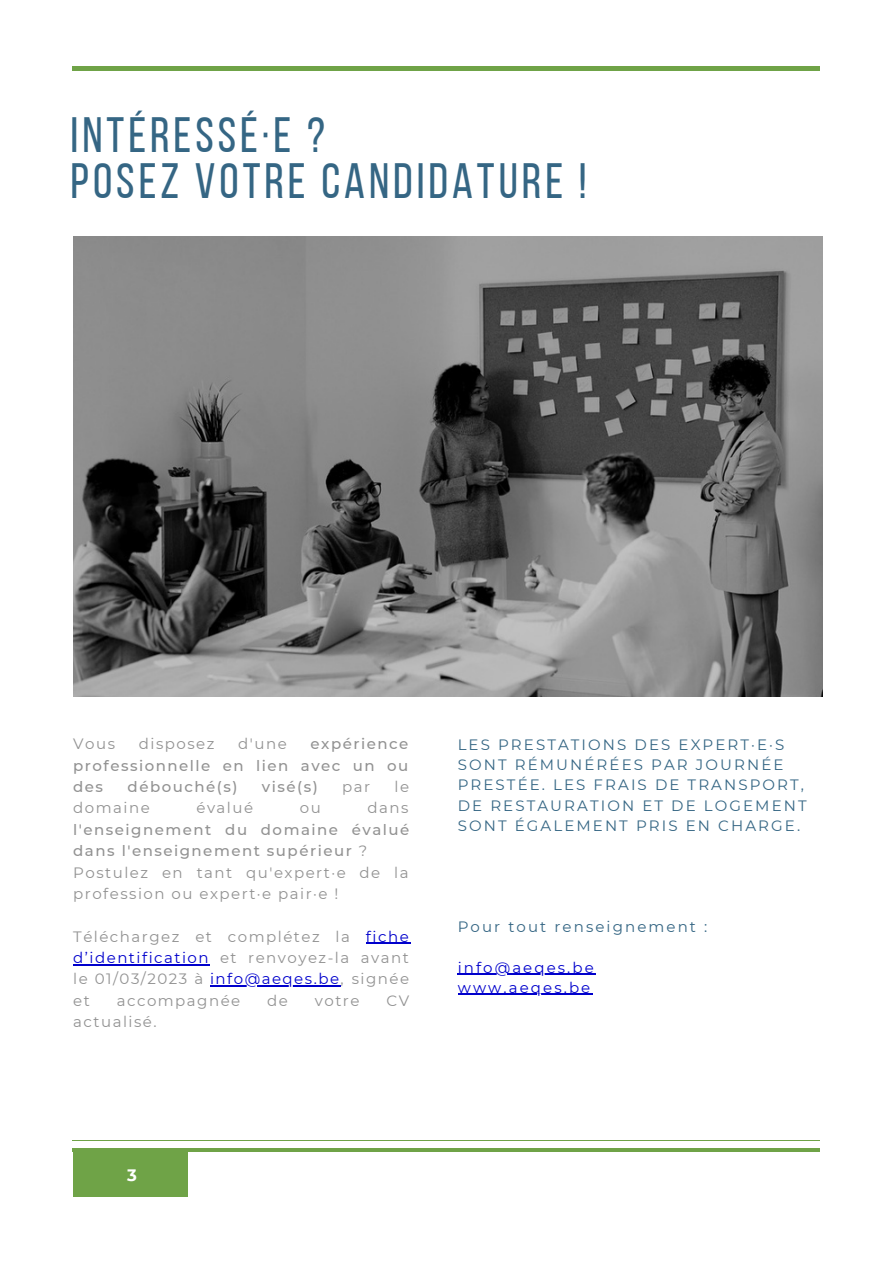
<style>
.page{position:relative;width:893px;height:1264px;background:#fff}
.page>*{position:absolute;margin:0;border:0;box-sizing:border-box;transform-origin:0 0}
.t1{font:49.5px/46px "Bebas Neue";letter-spacing:.08em;color:#356684}
.t2{font:700 16.5px "Montserrat";color:#fff}
.t3{font:15px/21.3px "Montserrat";letter-spacing:.1em;color:#929292}
.t4{font:15px/20.2px "Montserrat";letter-spacing:.14em;color:#356684}
.t5{font:500 15px/21.3px "Montserrat";letter-spacing:.1em;color:#929292;text-align:justify}
.t6{font:15px/20.2px "Montserrat";letter-spacing:.14em;color:#00c}
.s1{font-weight:500}
.s2{color:#00c}
</style>
<div class="page">
<hr style="left:72px;top:67px;width:747px;height:3px;background:#6fa347">
<div style="left:73px;top:1142px;width:115px;height:61px;background:#6fa347"></div>
<svg style="left:72px;top:1140px;width:747px;height:12px"></svg>
<img style="left:73px;top:237px;width:749px;height:459px">
<hr style="left:366px;top:942px;width:44px;height:1px;background:#00c">
<hr style="left:73px;top:964px;width:137px;height:1px;background:#00c">
<hr style="left:210px;top:985px;width:130px;height:1px;background:#00c">
<hr style="left:457px;top:973px;width:139px;height:1px;background:#00c">
<hr style="left:457px;top:993px;width:135px;height:2px;background:#00c">
<h1 class="t1" style="left:71px;top:117px;width:517px">INTÉRESSÉ·E ?<br>POSEZ VOTRE CANDIDATURE !</h1>
<p class="t5" style="left:73px;top:733px;width:336px;text-indent:237px">expérience professionnelle en lien avec un ou des</p>
<p class="t3" style="left:73px;top:733px;width:43px">Vous</p>
<p class="t3" style="left:139px;top:733px;width:77px">disposez</p>
<p class="t3" style="left:238px;top:733px;width:50px">d'une</p>
<p class="t5" style="left:128px;top:776px;width:111px">débouché(s)</p>
<p class="t5" style="left:262px;top:776px;width:57px">visé(s)</p>
<p class="t3" style="left:342px;top:776px;width:30px">par</p>
<p class="t3" style="left:394px;top:776px;width:16px">le</p>
<p class="t3" style="left:73px;top:797px;width:78px">domaine</p>
<p class="t3" style="left:196px;top:797px;width:58px">évalué</p>
<p class="t3" style="left:300px;top:797px;width:22px">ou</p>
<p class="t3" style="left:367px;top:797px;width:42px">dans</p>
<p class="t3" style="left:73px;top:818px;width:337px"><span class="s1">l'enseignement du domaine évalué dans l'enseignement supérieur</span> ?<br>Postulez en tant qu'expert·e de la profession ou expert·e pair·e !</p>
<p class="t3" style="left:73px;top:925px;width:337px;text-align:justify">Téléchargez et complétez la <span class="s2">fiche d’identification</span> et renvoyez-la avant le 01/03/2023 à <span class="s2">info@aeqes.be</span>, signée et</p>
<p class="t3" style="left:117px;top:989px;width:125px">accompagnée</p>
<p class="t3" style="left:267px;top:989px;width:22px">de</p>
<p class="t3" style="left:315px;top:989px;width:46px">votre</p>
<p class="t3" style="left:386px;top:989px;width:24px">CV</p>
<p class="t3" style="left:73px;top:1011px;width:85px">actualisé.</p>
<p class="t4" style="left:457px;top:734px;width:350px">LES PRESTATIONS DES EXPERT·E·S<br>SONT RÉMUNÉRÉES PAR JOURNÉE<br>PRESTÉE. LES FRAIS DE TRANSPORT,<br>DE RESTAURATION ET DE LOGEMENT<br>SONT ÉGALEMENT PRIS EN CHARGE.</p>
<p class="t4" style="left:457px;top:916px;width:251px">Pour tout renseignement :</p>
<p class="t6" style="left:457px;top:957px;width:138px">info@aeqes.be www.aeqes.be</p>
<p class="t2" style="left:127px;top:1165px;width:11px">3</p>
</div>
